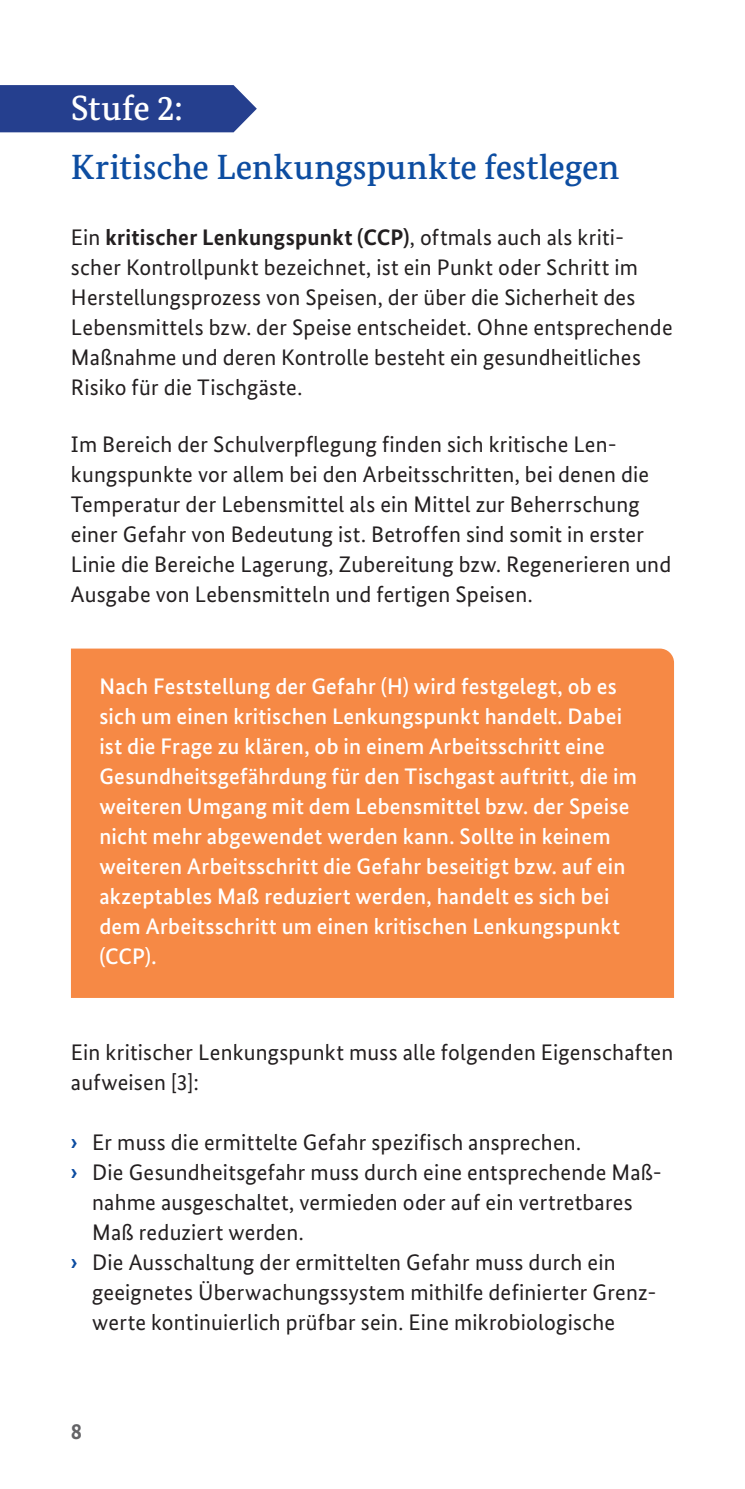
<style>
.page{position:relative;width:745px;height:1489px;background:#fff}
.page>*{position:absolute;margin:0;border:0;box-sizing:border-box;transform-origin:0 0}
.t1{font:500 35px "Bundes Serif";color:#0d4da1}
.t2{font:500 35px "Bundes Serif";color:#fff}
.t3{font:22.5px/30px "Bundes Sans";letter-spacing:.01em;color:#231f20}
.t4{font:500 22.5px/30px "Bundes Sans";letter-spacing:.01em;color:#fff}
.t5{font:700 22.5px "Bundes Sans";color:#636366}
.s1{font-weight:700}
.s2{font-weight:700;color:#0d4da1}
</style>
<div class="page">
<div style="left:0;top:85px;width:257px;height:47px;background:#253f8e"></div>
<div style="left:71px;top:648px;width:602px;height:349px;background:#f68945"></div>
<h1 class="t2" style="left:71px;top:87px;width:113px">Stufe 2:</h1>
<h1 class="t1" style="left:71px;top:146px;width:549px">Kritische Lenkungspunkte festlegen</h1>
<p class="t3" style="left:71px;top:222px;width:603px">Ein <span class="s1">kritischer Lenkungspunkt (CCP)</span>, oftmals auch als kriti&shy;scher Kontrollpunkt bezeichnet, ist ein Punkt oder Schritt im Herstellungsprozess von Speisen, der über die Sicherheit des Lebensmittels bzw. der Speise entscheidet. Ohne entsprechende Maßnahme und deren Kontrolle besteht ein gesundheitliches Risiko für die Tischgäste.</p>
<p class="t3" style="left:71px;top:429px;width:601px">Im Bereich der Schulverpflegung finden sich kritische Len&shy;kungspunkte vor allem bei den Arbeitsschritten, bei denen die Temperatur der Lebensmittel als ein Mittel zur Beherrschung einer Gefahr von Bedeutung ist. Betroffen sind somit in erster Linie die Bereiche Lagerung, Zubereitung bzw. Regenerieren und Ausgabe von Lebensmitteln und fertigen Speisen.</p>
<p class="t4" style="left:99px;top:671px;width:539px">Nach Feststellung der Gefahr (H) wird festgelegt, ob es sich um einen kritischen Lenkungspunkt handelt. Dabei ist die Frage zu klären, ob in einem Arbeitsschritt eine Gesundheitsgefährdung für den Tischgast auftritt, die im weiteren Umgang mit dem Lebensmittel bzw. der Speise nicht mehr abgewendet werden kann. Sollte in keinem weiteren Arbeitsschritt die Gefahr beseitigt bzw. auf ein akzeptables Maß reduziert werden, handelt es sich bei dem Arbeitsschritt um einen kritischen Lenkungspunkt (CCP).</p>
<p class="t3" style="left:71px;top:1036px;width:603px">Ein kritischer Lenkungspunkt muss alle folgenden Eigenschaften aufweisen [3]:</p>
<p class="t3" style="left:71px;top:1126px;width:511px"><span class="s2">›</span> Er muss die ermittelte Gefahr spezifisch ansprechen.</p>
<p class="t3" style="left:71px;top:1156px;width:592px"><span class="s2">›</span> Die Gesundheitsgefahr muss durch eine entsprechende Maß-</p>
<p class="t3" style="left:92px;top:1186px;width:541px">nahme ausgeschaltet, vermieden oder auf ein vertretbares</p>
<p class="t3" style="left:92px;top:1216px;width:213px">Maß reduziert werden.</p>
<p class="t3" style="left:71px;top:1246px;width:545px"><span class="s2">›</span> Die Ausschaltung der ermittelten Gefahr muss durch ein</p>
<p class="t3" style="left:92px;top:1276px;width:565px">geeignetes Überwachungssystem mithilfe definierter Grenz-</p>
<p class="t3" style="left:92px;top:1306px;width:524px">werte kontinuierlich prüfbar sein. Eine mikrobiologische</p>
<p class="t5" style="left:71px;top:1417px;width:13px">8</p>
</div>
